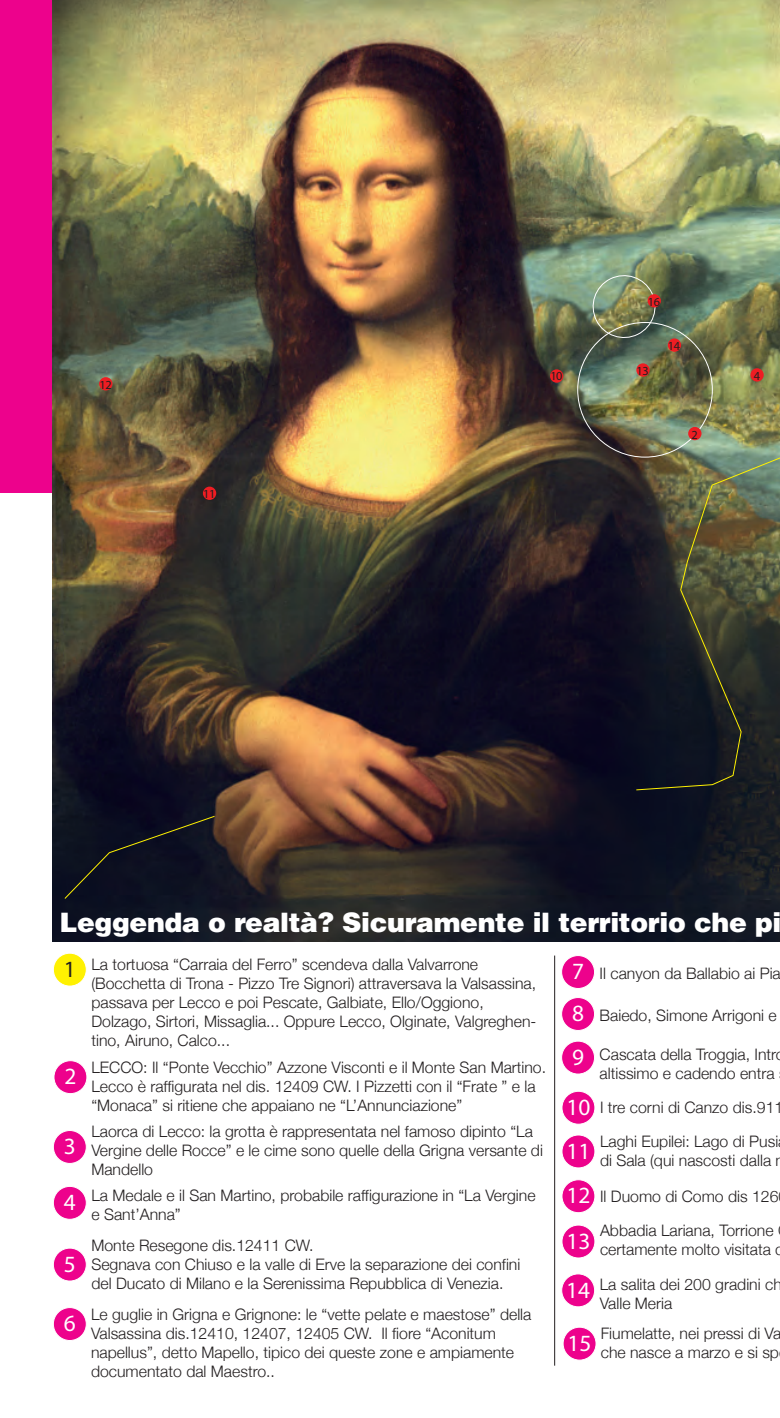
<style>
.page{position:relative;width:780px;height:1418px;background:#fff}
.page>*{position:absolute;margin:0;border:0;box-sizing:border-box;transform-origin:0 0}
.t1{font:900 26.75px "Helvetica";letter-spacing:-.015em;color:#fff}
.t2{font:23.25px/42px "Myriad Pro";color:#fff}
.t3{font:23.25px "Myriad Pro";color:#231f20}
.t4{font:300 15.75px/19px "Helvetica Neue";color:#231f20}
.t5{font:12.25px "Myriad Pro";letter-spacing:-.03em;color:#231f20}
</style>
<div class="page">
<img style="left:52px;top:0;width:728px;height:941px">
<svg style="left:588px;top:270px;width:47px;height:73px;background:#7f8d6b"></svg>
<div style="left:561px;top:955px;width:33px;height:33px;background:#ed028c;border-radius:50%"></div>
<div style="left:561px;top:955px;width:33px;height:33px;border:1px solid #fff;border-radius:50%"></div>
<div style="left:561px;top:997px;width:33px;height:33px;background:#ed028c;border-radius:50%"></div>
<div style="left:561px;top:997px;width:33px;height:33px;border:1px solid #fff;border-radius:50%"></div>
<div style="left:561px;top:1273px;width:33px;height:33px;background:#ed028c;border-radius:50%"></div>
<div style="left:561px;top:1273px;width:33px;height:33px;border:1px solid #fff;border-radius:50%"></div>
<div style="left:562px;top:1134px;width:33px;height:33px;background:#ed028c;border-radius:50%"></div>
<div style="left:562px;top:1134px;width:33px;height:33px;border:1px solid #fff;border-radius:50%"></div>
<div style="left:53px;top:953px;width:33px;height:33px;background:#fff101;border-radius:50%"></div>
<div style="left:53px;top:953px;width:33px;height:33px;border:1px solid #fff;border-radius:50%"></div>
<div style="left:562px;top:1224px;width:33px;height:33px;background:#ed028c;border-radius:50%"></div>
<div style="left:562px;top:1224px;width:33px;height:33px;border:1px solid #fff;border-radius:50%"></div>
<div style="left:562px;top:1179px;width:33px;height:33px;background:#ed028c;border-radius:50%"></div>
<div style="left:562px;top:1179px;width:33px;height:33px;border:1px solid #fff;border-radius:50%"></div>
<div style="left:563px;top:1327px;width:33px;height:32px;background:#ed028c;border-radius:50%"></div>
<div style="left:563px;top:1326px;width:33px;height:34px;border:1px solid #fff;border-radius:50%"></div>
<div style="left:54px;top:1060px;width:33px;height:33px;background:#ed028c;border-radius:50%"></div>
<div style="left:54px;top:1060px;width:33px;height:33px;border:1px solid #fff;border-radius:50%"></div>
<div style="left:53px;top:1307px;width:33px;height:33px;background:#ed028c;border-radius:50%"></div>
<div style="left:53px;top:1307px;width:33px;height:33px;border:1px solid #fff;border-radius:50%"></div>
<div style="left:562px;top:1091px;width:33px;height:33px;background:#ed028c;border-radius:50%"></div>
<div style="left:562px;top:1091px;width:33px;height:33px;border:1px solid #fff;border-radius:50%"></div>
<div style="left:53px;top:1130px;width:33px;height:33px;background:#ed028c;border-radius:50%"></div>
<div style="left:53px;top:1130px;width:33px;height:33px;border:1px solid #fff;border-radius:50%"></div>
<div style="left:53px;top:1248px;width:33px;height:32px;background:#ed028c;border-radius:50%"></div>
<div style="left:53px;top:1247px;width:33px;height:34px;border:1px solid #fff;border-radius:50%"></div>
<img style="left:635px;top:213px;width:145px;height:577px">
<div style="left:64px;top:815px;width:151px;height:84px;background:#0c1021"></div>
<div style="left:550px;top:369px;width:13px;height:14px;background:#ee1d23;border-radius:50%"></div>
<div style="left:99px;top:377px;width:13px;height:13px;background:#ee1d23;border-radius:50%"></div>
<div style="left:561px;top:1041px;width:33px;height:33px;background:#ed028c;border-radius:50%"></div>
<div style="left:561px;top:1041px;width:33px;height:33px;border:1px solid #fff;border-radius:50%"></div>
<div style="left:53px;top:1186px;width:33px;height:33px;background:#ed028c;border-radius:50%"></div>
<div style="left:53px;top:1186px;width:33px;height:33px;border:1px solid #fff;border-radius:50%"></div>
<div style="left:203px;top:486px;width:13px;height:14px;background:#ee1d23;border-radius:50%"></div>
<div style="left:667px;top:338px;width:14px;height:14px;background:#ee1d23;border-radius:50%"></div>
<hr style="left:554px;top:955px;width:1px;height:410px;background:#231f20">
<div style="left:0;top:0;width:51px;height:492px;background:#ed028c"></div>
<p class="t5" style="left:99px;top:377px;width:14px">12</p>
<p class="t5" style="left:203px;top:486px;width:14px">11</p>
<p class="t5" style="left:550px;top:368px;width:14px">10</p>
<p class="t5" style="left:647px;top:294px;width:14px">16</p>
<p class="t5" style="left:636px;top:363px;width:14px">13</p>
<p class="t5" style="left:667px;top:338px;width:14px">14</p>
<p class="t5" style="left:691px;top:427px;width:8px">2</p>
<p class="t5" style="left:754px;top:368px;width:8px">4</p>
<p class="t1" style="left:60px;top:905px;width:723px">Leggenda o realtà? Sicuramente il territorio che pi</p>
<p class="t3" style="left:64px;top:954px;width:13px">1</p>
<p class="t2" style="left:64px;top:1055px;width:13px">2</p>
<p class="t2" style="left:64px;top:1125px;width:13px">3</p>
<p class="t2" style="left:64px;top:1180px;width:13px">4</p>
<p class="t2" style="left:64px;top:1242px;width:13px">5</p>
<p class="t2" style="left:64px;top:1301px;width:13px">6</p>
<p class="t4" style="left:91px;top:954px;width:446px">La tortuosa “Carraia del Ferro” scendeva dalla Valvarrone (Bocchetta di Trona - Pizzo Tre Signori) attraversava la Valsassina, passava per Lecco e poi Pescate, Galbiate, Ello/Oggiono, Dolzago, Sirtori, Missaglia... Oppure Lecco, Olginate, Valgreghen&shy;tino, Airuno, Calco...</p>
<p class="t4" style="left:91px;top:1056px;width:456px">LECCO: Il “Ponte Vecchio” Azzone Visconti e il Monte San Martino.<br>Lecco è raffigurata nel dis. 12409 CW. I Pizzetti con il “Frate ” e la “Monaca” si ritiene che appaiano ne “L’Annunciazione”</p>
<p class="t4" style="left:91px;top:1120px;width:453px">Laorca di Lecco: la grotta è rappresentata nel famoso dipinto “La<br>Vergine delle Rocce” e le cime sono quelle della Grigna versante di<br>Mandello</p>
<p class="t4" style="left:91px;top:1184px;width:445px">La Medale e il San Martino, probabile raffigurazione in “La Vergine e Sant’Anna”</p>
<p class="t4" style="left:91px;top:1234px;width:430px">Monte Resegone dis.12411 CW.<br>Segnava con Chiuso e la valle di Erve la separazione dei confini del Ducato di Milano e la Serenissima Repubblica di Venezia.</p>
<p class="t4" style="left:91px;top:1303px;width:442px">Le guglie in Grigna e Grignone: le “vette pelate e maestose” della Valsassina dis.12410, 12407, 12405 CW. Il fiore “Aconitum napellus”, detto Mapello, tipico dei queste zone e ampiamente documentato dal Maestro..</p>
<p class="t2" style="left:572px;top:950px;width:13px">7<br>8</p>
<p class="t4" style="left:599px;top:962px;width:183px">Il canyon da Ballabio ai Pia</p>
<p class="t4" style="left:599px;top:1004px;width:179px">Baiedo, Simone Arrigoni e</p>
<p class="t2" style="left:572px;top:1035px;width:13px">9</p>
<p class="t2" style="left:566px;top:1085px;width:25px">10</p>
<p class="t2" style="left:566px;top:1129px;width:25px">11</p>
<p class="t2" style="left:566px;top:1174px;width:25px">12</p>
<p class="t2" style="left:566px;top:1219px;width:25px">13</p>
<p class="t2" style="left:566px;top:1268px;width:25px">14</p>
<p class="t2" style="left:567px;top:1321px;width:25px">15</p>
<p class="t4" style="left:599px;top:1044px;width:178px">Cascata della Troggia, Intr altissimo e cadendo entra</p>
<p class="t4" style="left:600px;top:1096px;width:185px">I tre corni di Canzo dis.911</p>
<p class="t4" style="left:600px;top:1130px;width:186px">Laghi Eupilei: Lago di Pusi di Sala (qui nascosti dalla n</p>
<p class="t4" style="left:600px;top:1186px;width:180px">Il Duomo di Como dis 126</p>
<p class="t4" style="left:600px;top:1219px;width:186px">Abbadia Lariana, Torrione certamente molto visitata d</p>
<p class="t4" style="left:599px;top:1273px;width:183px">La salita dei 200 gradini ch<br>Valle Meria</p>
<p class="t4" style="left:600px;top:1322px;width:182px">Fiumelatte, nei pressi di Va che nasce a marzo e si sp</p>
</div>
